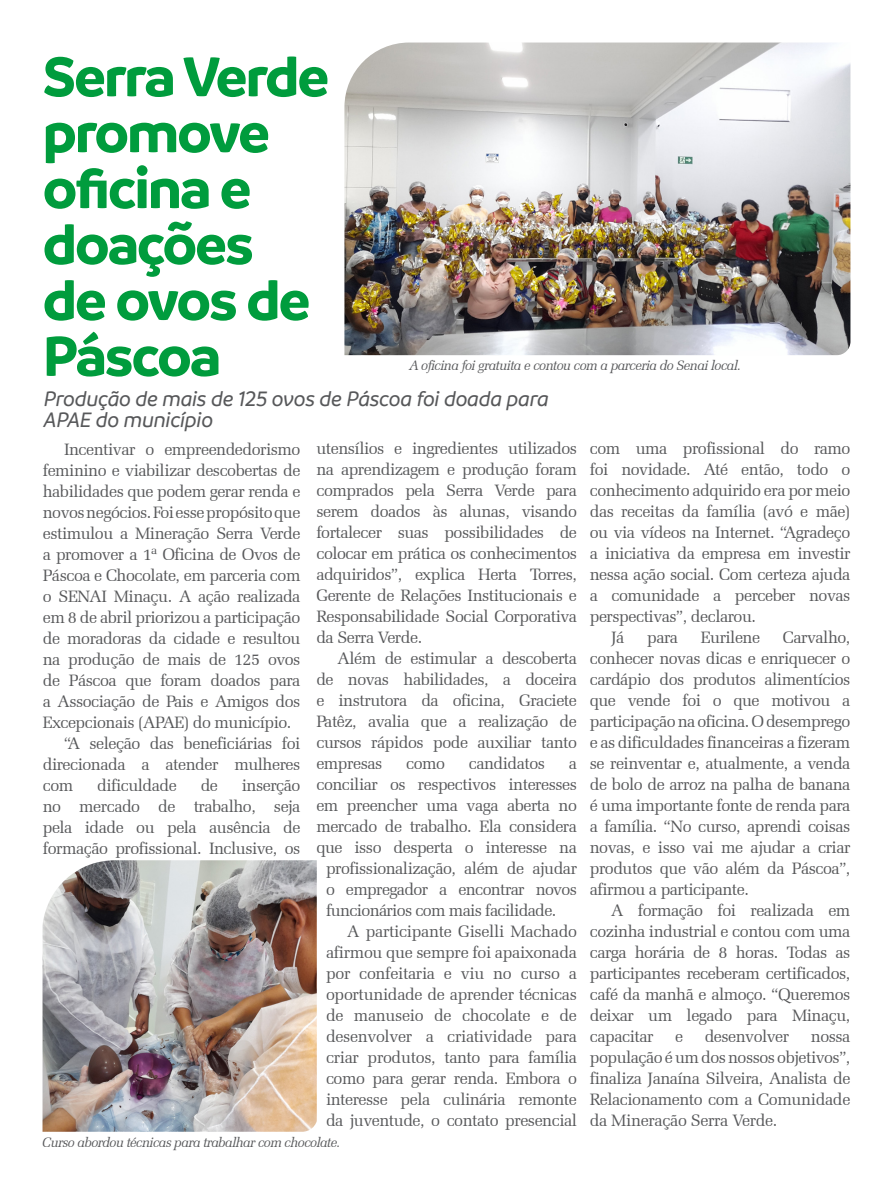
<style>
.page{position:relative;width:893px;height:1191px;background:#fff}
.page>*{position:absolute;margin:0;border:0;box-sizing:border-box;transform-origin:0 0}
.t1{font:700 59.55px/55.9px "Branding SF";letter-spacing:-.03em;color:#009c3d}
.t2{font:italic 500 22.5px/21px "Branding SF";letter-spacing:-.02em;color:#57585a}
.t3{font:16.5px/21px "Zapf Elliptical 711 BT";letter-spacing:-.03em;color:#57585a;text-align:justify}
.t4{font:italic 13.5px "Zapf Elliptical 711 BT";letter-spacing:-.04em;color:#57585a}
</style>
<div class="page">
<img style="left:344px;top:43px;width:506px;height:312px">
<img style="left:43px;top:860px;width:274px;height:271px">
<p class="t1" style="left:43px;top:48px;width:288px">Serra Verde promove oficina e doações de ovos de<br>Páscoa</p>
<p class="t4" style="left:410px;top:357px;width:333px">A oficina foi gratuita e contou com a parceria do Senai local.</p>
<p class="t2" style="left:44px;top:389px;width:506px">Produção de mais de 125 ovos de Páscoa foi doada para<br>APAE do município</p>
<p class="t3" style="left:316px;top:437px;width:262px">utensílios e ingredientes utilizados na aprendizagem e produção foram comprados pela Serra Verde para serem doados às alunas, visando fortalecer suas possibilidades de colocar em prática os conhecimentos adquiridos”, explica Herta Torres, Gerente de Relações Institucionais e Responsabilidade Social Corporativa da Serra Verde.</p>
<p class="t3" style="left:316px;top:647px;width:262px;text-indent:21px">Além de estimular a descoberta de novas habilidades, a doceira e instrutora da oficina, Graciete Patêz, avalia que a realização de cursos rápidos pode auxiliar tanto empresas</p>
<p class="t3" style="left:43px;top:438px;width:259px;text-indent:21px">Incentivar o empreendedorismo feminino e viabilizar descobertas de habilidades que podem gerar renda e novos negócios. Foi esse propósito que estimulou a Mineração Serra Verde a promover a 1ª Oficina de Ovos de Páscoa e Chocolate, em parceria com o SENAI Minaçu. A ação realizada em 8 de abril priorizou a participação de moradoras da cidade e resultou na produção de mais de 125 ovos de Páscoa que foram doados para a Associação de Pais e Amigos dos Excepcionais (APAE) do município.</p>
<p class="t3" style="left:43px;top:732px;width:259px;text-indent:21px">“A seleção das beneficiárias foi direcionada a atender mulheres com</p>
<p class="t3" style="left:406px;top:752px;width:40px">como</p>
<p class="t3" style="left:469px;top:752px;width:78px">candidatos</p>
<p class="t3" style="left:569px;top:752px;width:10px">a</p>
<p class="t3" style="left:316px;top:773px;width:262px">conciliar os respectivos interesses</p>
<p class="t3" style="left:316px;top:794px;width:262px">em preencher uma vaga aberta no</p>
<p class="t3" style="left:316px;top:815px;width:262px">mercado de trabalho. Ela considera</p>
<p class="t3" style="left:316px;top:836px;width:262px">que isso desperta o interesse na</p>
<p class="t3" style="left:326px;top:857px;width:252px">profissionalização, além de ajudar</p>
<p class="t3" style="left:326px;top:878px;width:252px">o empregador a encontrar novos</p>
<p class="t3" style="left:326px;top:899px;width:232px">funcionários com mais facilidade.</p>
<p class="t3" style="left:326px;top:920px;width:253px;text-indent:21px">A participante Giselli Machado afirmou que sempre foi apaixonada por confeitaria e viu no curso a oportunidade de aprender técnicas de manuseio de chocolate e de desenvolver a criatividade para criar produtos, tanto para família como para gerar renda. Embora o interesse pela culinária remonte da juventude, o contato presencial</p>
<p class="t3" style="left:97px;top:774px;width:81px">dificuldade</p>
<p class="t3" style="left:201px;top:774px;width:19px">de</p>
<p class="t3" style="left:43px;top:774px;width:259px;text-indent:199px">inserção no mercado de trabalho, seja pela idade ou pela ausência de formação profissional. Inclusive, os</p>
<p class="t4" style="left:42px;top:1134px;width:300px">Curso abordou técnicas para trabalhar com chocolate.</p>
<p class="t3" style="left:590px;top:437px;width:262px">com uma profissional do ramo foi novidade. Até então, todo o conhecimento adquirido era por meio das receitas da família (avó e mãe) ou via vídeos na Internet. “Agradeço a iniciativa da empresa em investir nessa ação social. Com certeza ajuda a comunidade a perceber novas perspectivas”, declarou.</p>
<p class="t3" style="left:611px;top:626px;width:15px">Já</p>
<p class="t3" style="left:647px;top:626px;width:32px">para</p>
<p class="t3" style="left:701px;top:626px;width:61px">Eurilene</p>
<p class="t3" style="left:590px;top:626px;width:262px;text-indent:193px">Carvalho, conhecer novas dicas e enriquecer o cardápio dos produtos alimentícios que vende foi o que motivou a participação na oficina. O desemprego e as dificuldades financeiras a fizeram se reinventar e, atualmente, a venda de bolo de arroz na palha de banana é uma importante fonte de renda para a família. “No curso, aprendi coisas novas, e isso vai me ajudar a criar produtos que vão além da Páscoa”, afirmou a participante.</p>
<p class="t3" style="left:590px;top:899px;width:262px;text-indent:21px">A formação foi realizada em cozinha industrial e contou com uma carga horária de 8 horas. Todas as participantes receberam certificados, café da manhã e almoço. “Queremos deixar um legado para Minaçu, capacitar</p>
<p class="t3" style="left:675px;top:1025px;width:10px">e</p>
<p class="t3" style="left:705px;top:1025px;width:86px">desenvolver</p>
<p class="t3" style="left:590px;top:1025px;width:262px;text-indent:221px">nossa população é um dos nossos objetivos”, finaliza Janaína Silveira, Analista de Relacionamento com a Comunidade da Mineração Serra Verde.</p>
</div>
